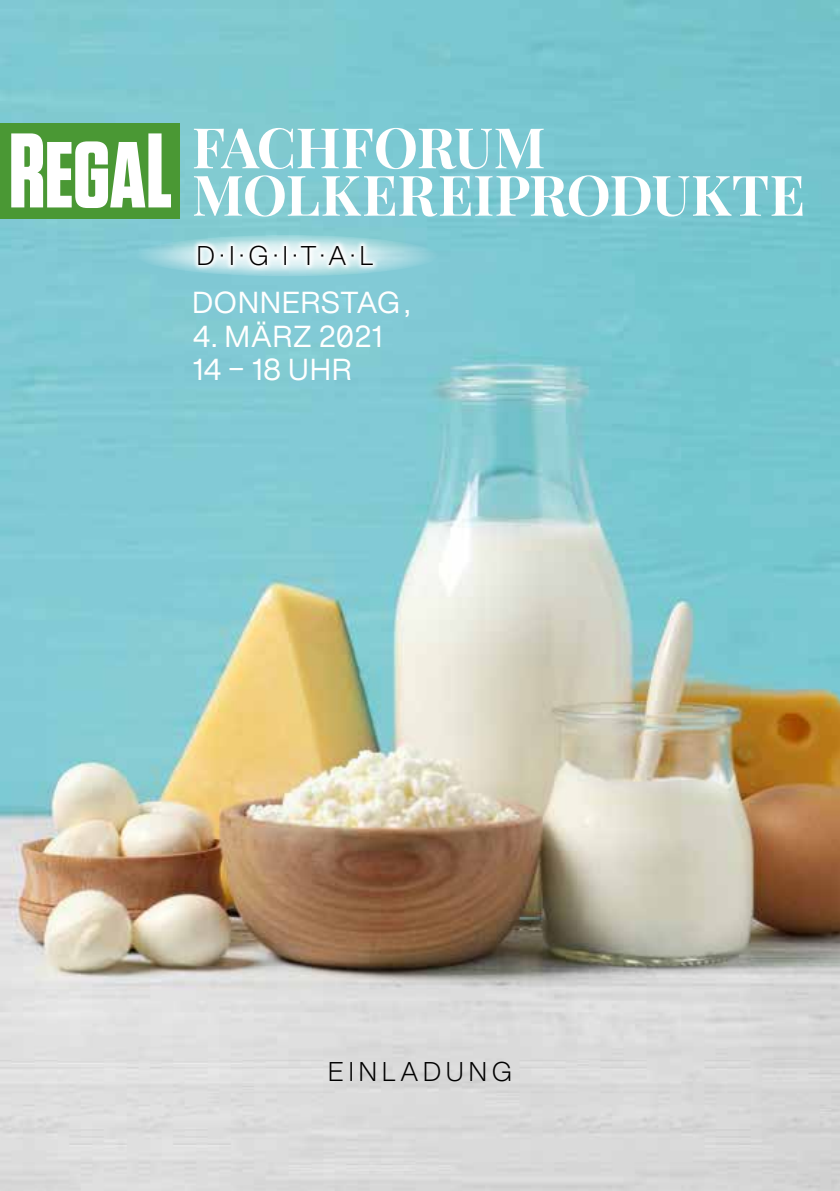
<style>
.page{position:relative;width:840px;height:1191px;background:#fff}
.page>*{position:absolute;margin:0;border:0;box-sizing:border-box;transform-origin:0 0}
.t1{font:700 56px/47.4px "Playfair Display";letter-spacing:-.005em;color:#fff}
.t2{font:29.8px/33.4px "Helvetica Now Display";letter-spacing:.035em;color:#fff}
.t3{font:300 26.6px "Helvetica Now Display";letter-spacing:.19em;color:#000}
</style>
<div class="page">
<img style="left:0;top:0;width:839px;height:1191px">
<svg style="left:135px;top:235px;width:303px;height:41px;background:#99d3db"></svg>
<svg style="left:162px;top:240px;width:228px;height:31px"></svg>
<svg style="left:192px;top:240px;width:186px;height:31px"></svg>
<div style="left:0;top:123px;width:179px;height:95px;background:#4a9834"></div>
<svg style="left:11px;top:133px;width:160px;height:75px"></svg>
<h1 class="t1" style="left:192px;top:123px;width:614px">FACHFORUM<br>MOLKEREIPRODUKTE</h1>
<p class="t3" style="left:197px;top:237px;width:178px">D·I·G·I·T·A·L</p>
<p class="t2" style="left:192px;top:286px;width:225px">DONNERSTAG,</p>
<p class="t2" style="left:192px;top:319px;width:191px">4. MÄRZ 2021<br>14 – 18 UHR</p>
<p class="t3" style="left:328px;top:1053px;width:185px">EINLADUNG</p>
</div>
